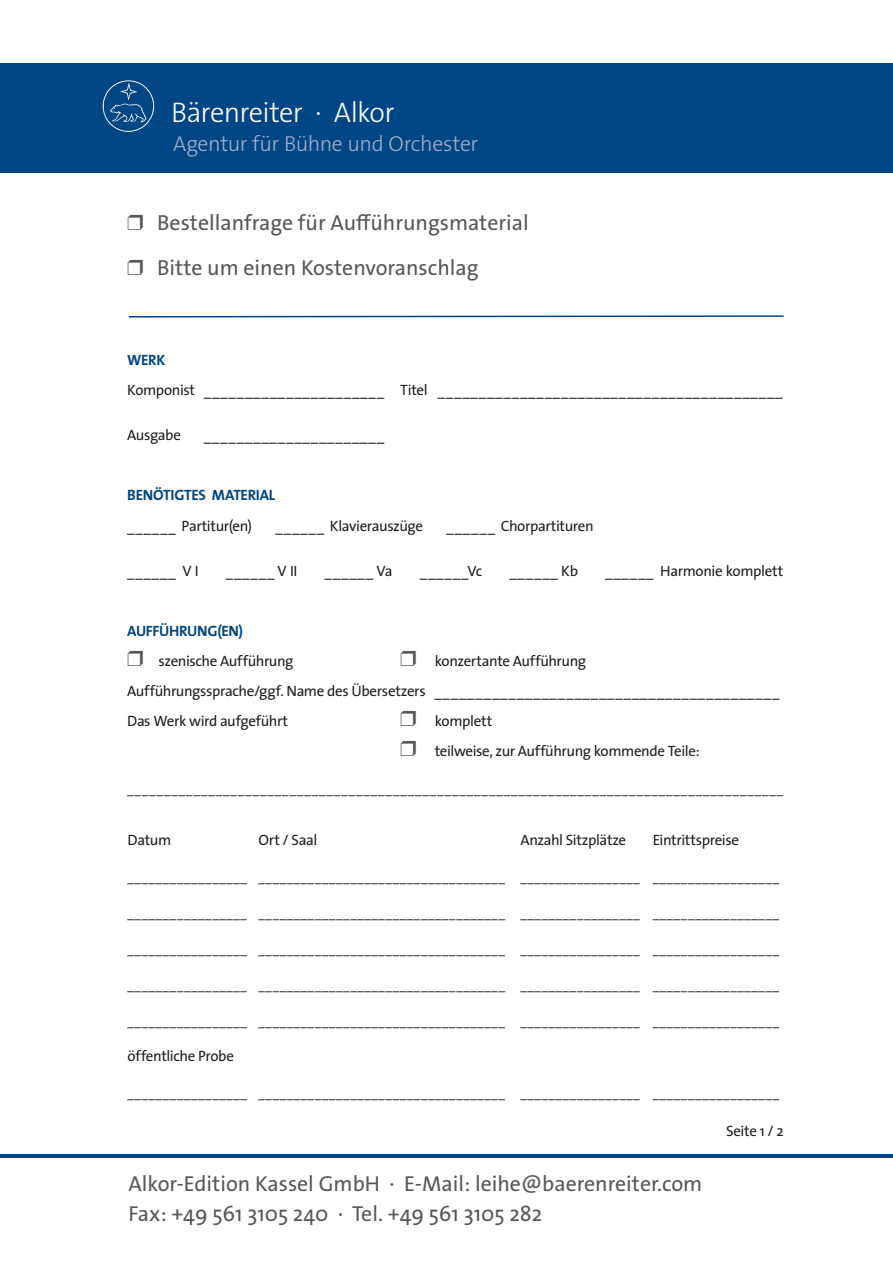
<style>
.page{position:relative;width:893px;height:1263px;background:#fff}
.page>*{position:absolute;margin:0;border:0;box-sizing:border-box;transform-origin:0 0}
.t1{font:300 28.5px "The Sans Os F";letter-spacing:-.025em;color:#fff}
.t2{font:21.75px/30px "The Sans Os F";color:#57585a}
.t3{font:300 21.75px "The Sans Os F";letter-spacing:-.02em;color:#a0aecf}
.t4{font:15px/30px "The Sans";letter-spacing:-.025em;color:#231f20}
.t5{font:700 15px "The Sans";letter-spacing:-.02em;color:#004684}
.t6{font:12.75px "The Sans";color:#231f20}
</style>
<div class="page">
<hr style="left:0;top:1154px;width:893px;height:3px;background:#004684">
<div style="left:0;top:64px;width:893px;height:109px;background:#004684"></div>
<svg style="left:103px;top:80px;width:51px;height:52px"></svg>
<svg style="left:128px;top:315px;width:656px;height:3px;background:#7fa2c1"></svg>
<h1 class="t1" style="left:171px;top:94px;width:225px">Bärenreiter · Alkor</h1>
<h2 class="t3" style="left:173px;top:130px;width:306px">Agentur für Bühne und Orchester</h2>
<h2 class="t2" style="left:157px;top:201px;width:373px;line-height:45px">Bestellanfrage für Aufführungsmaterial<br>Bitte um einen Kostenvoranschlag</h2>
<p class="t5" style="left:127px;top:348px;width:40px">WERK</p>
<p class="t4" style="left:127px;top:375px;width:657px">Komponist ______________________ Titel __________________________________________</p>
<p class="t4" style="left:127px;top:420px;width:55px">Ausgabe</p>
<p class="t4" style="left:204px;top:420px;width:182px">______________________</p>
<p class="t5" style="left:127px;top:483px;width:150px">BENÖTIGTES MATERIAL</p>
<p class="t4" style="left:127px;top:510px;width:126px">______ Partitur(en)</p>
<p class="t4" style="left:276px;top:510px;width:149px">______ Klavierauszüge</p>
<p class="t4" style="left:446px;top:510px;width:149px">______ Chorpartituren</p>
<p class="t4" style="left:127px;top:555px;width:73px">______ V I</p>
<p class="t4" style="left:226px;top:555px;width:73px">______ V II</p>
<p class="t4" style="left:325px;top:555px;width:70px">______ Va</p>
<p class="t4" style="left:420px;top:555px;width:64px">______Vc</p>
<p class="t4" style="left:509px;top:555px;width:70px">______ Kb</p>
<p class="t4" style="left:605px;top:555px;width:180px">______ Harmonie komplett</p>
<p class="t5" style="left:127px;top:618px;width:117px">AUFFÜHRUNG(EN)</p>
<p class="t4" style="left:159px;top:645px;width:136px">szenische Aufführung</p>
<p class="t4" style="left:127px;top:645px;width:654px;text-indent:308px">konzertante Aufführung<br>Aufführungssprache/ggf. Name des Übersetzers __________________________________________<br>Das Werk wird aufgeführt</p>
<p class="t4" style="left:435px;top:705px;width:266px">komplett<br>teilweise, zur Aufführung kommende Teile:</p>
<p class="t6" style="left:127px;top:778px;width:658px">_________________________________________________________________________________________</p>
<p class="t4" style="left:128px;top:825px;width:45px">Datum</p>
<p class="t6" style="left:128px;top:866px;width:121px">_________________</p>
<p class="t6" style="left:128px;top:902px;width:121px">_________________</p>
<p class="t6" style="left:128px;top:938px;width:121px">_________________</p>
<p class="t6" style="left:128px;top:974px;width:121px">_________________</p>
<p class="t6" style="left:128px;top:1010px;width:121px">_________________</p>
<p class="t4" style="left:128px;top:1041px;width:108px">öffentliche Probe</p>
<p class="t6" style="left:128px;top:1082px;width:121px">_________________</p>
<p class="t4" style="left:259px;top:825px;width:60px">Ort / Saal</p>
<p class="t6" style="left:259px;top:866px;width:248px">___________________________________</p>
<p class="t6" style="left:259px;top:902px;width:248px">___________________________________</p>
<p class="t6" style="left:259px;top:938px;width:248px">___________________________________</p>
<p class="t6" style="left:259px;top:974px;width:248px">___________________________________</p>
<p class="t6" style="left:259px;top:1010px;width:248px">___________________________________</p>
<p class="t4" style="left:520px;top:825px;width:107px">Anzahl Sitzplätze</p>
<p class="t6" style="left:520px;top:866px;width:121px">_________________</p>
<p class="t6" style="left:520px;top:902px;width:121px">_________________</p>
<p class="t6" style="left:520px;top:938px;width:121px">_________________</p>
<p class="t6" style="left:520px;top:974px;width:121px">_________________</p>
<p class="t6" style="left:520px;top:1010px;width:121px">_________________</p>
<p class="t4" style="left:653px;top:825px;width:88px">Eintrittspreise</p>
<p class="t6" style="left:653px;top:866px;width:128px">__________________</p>
<p class="t6" style="left:653px;top:902px;width:128px">__________________</p>
<p class="t6" style="left:653px;top:938px;width:128px">__________________</p>
<p class="t6" style="left:653px;top:974px;width:128px">__________________</p>
<p class="t6" style="left:653px;top:1010px;width:128px">__________________</p>
<p class="t6" style="left:259px;top:1082px;width:248px">___________________________________</p>
<p class="t6" style="left:520px;top:1082px;width:121px">_________________</p>
<p class="t6" style="left:653px;top:1082px;width:128px">__________________</p>
<p class="t4" style="left:726px;top:1115px;width:59px">Seite 1 / 2</p>
<h2 class="t2" style="left:129px;top:1168px;width:575px">Alkor-Edition Kassel GmbH · E-Mail: leihe@baerenreiter.com<br>Fax: +49 561 3105 240 · Tel. +49 561 3105 282</h2>
</div>
